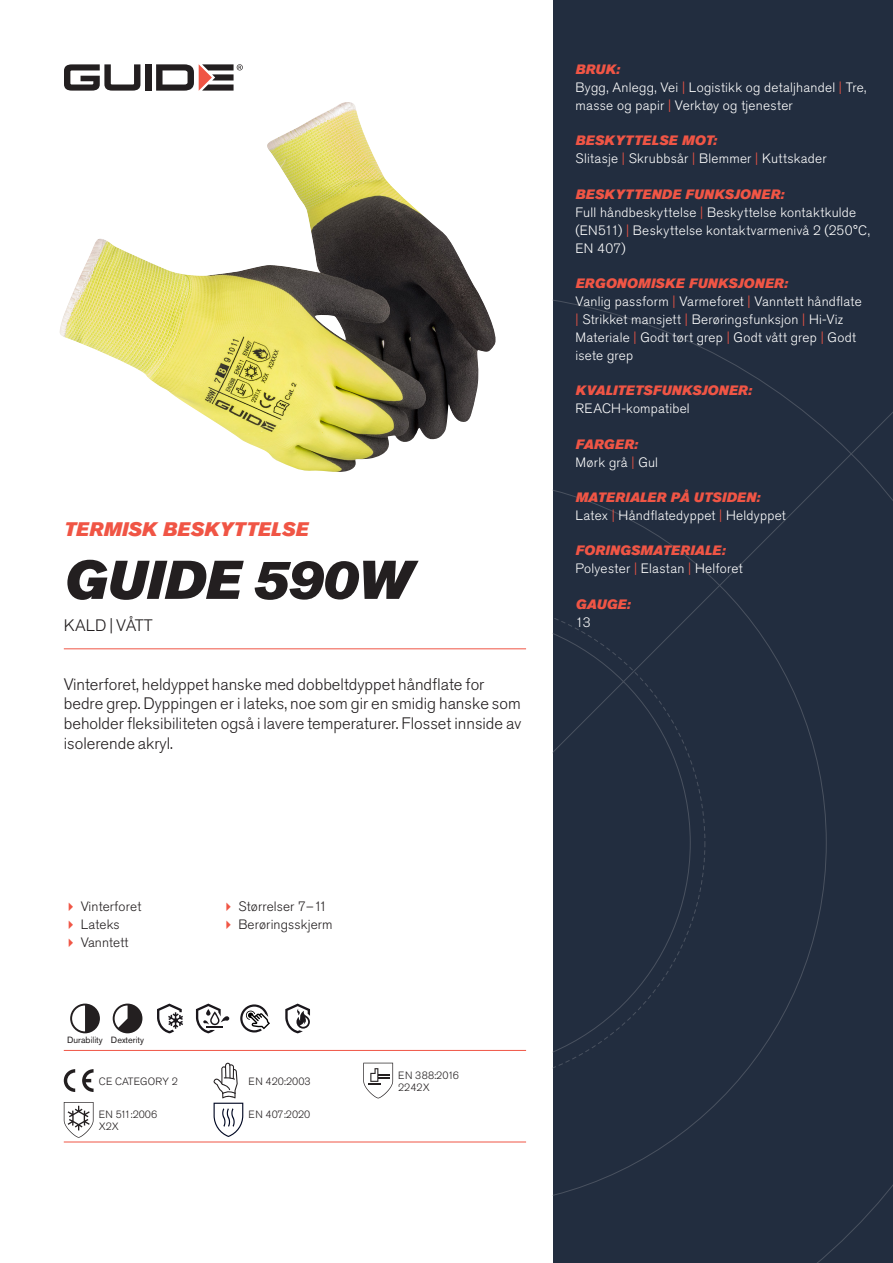
<style>
.page{position:relative;width:893px;height:1263px;background:#fff}
.page>*{position:absolute;margin:0;border:0;box-sizing:border-box;transform-origin:0 0}
.Rubrik{font:italic 54px "Akzidenz Grotesk Pro Super";color:#231f20}
.Överrubrik{font:italic 19.5px "Akzidenz Grotesk Pro Super";letter-spacing:.01em;color:#f05545}
.Ingress{font:300 16.5px/19.8px "Akzidenz Grotesk Pro";color:#231f20}
.Product_-_AltSegment{font:300 16.5px "Akzidenz Grotesk Pro";color:#231f20}
.Produkt_-_Brödtext{font:300 13.5px/18px "Akzidenz Grotesk Pro";letter-spacing:.02em;color:#fff}
.Produkt_-_Namn{font:italic 13.5px "Akzidenz Grotesk Pro Super";letter-spacing:.02em;color:#f05545}
.t1{font:300 13.5px "Akzidenz Grotesk Pro";letter-spacing:.01em;color:#231f20}
.t2{font:300 10.5px "Akzidenz Grotesk Pro";color:#231f20}
.Produkt_-_Egenskaper{font:9px "Akzidenz Grotesk Pro";color:#231f20}
.s1{color:#f05545}
</style>
<div class="page">
<div style="left:145px;top:64px;width:7px;height:27px;background:#231f20"></div>
<svg style="left:156px;top:64px;width:87px;height:27px"></svg>
<svg style="left:64px;top:64px;width:76px;height:27px"></svg>
<div style="left:553px;top:0;width:340px;height:1263px;background:#222d3f"></div>
<svg style="left:553px;top:300px;width:340px;height:963px"></svg>
<hr style="left:64px;top:1050px;width:462px;height:1px;background:#f05545">
<hr style="left:64px;top:1142px;width:462px;height:1px;background:#f05545">
<svg style="left:70px;top:1003px;width:30px;height:30px"></svg>
<svg style="left:113px;top:1003px;width:29px;height:30px"></svg>
<svg style="left:157px;top:1003px;width:26px;height:30px"></svg>
<svg style="left:196px;top:1003px;width:33px;height:30px"></svg>
<svg style="left:240px;top:1004px;width:30px;height:28px"></svg>
<svg style="left:285px;top:1003px;width:25px;height:30px"></svg>
<svg style="left:64px;top:1069px;width:11px;height:23px"></svg>
<svg style="left:82px;top:1069px;width:12px;height:23px"></svg>
<svg style="left:363px;top:1063px;width:30px;height:35px"></svg>
<svg style="left:64px;top:1102px;width:30px;height:36px"></svg>
<svg style="left:214px;top:1063px;width:29px;height:74px"></svg>
<img style="left:60px;top:102px;width:436px;height:370px">
<hr style="left:64px;top:648px;width:462px;height:1px;background:#f05545">
<p class="Överrubrik" style="left:64px;top:517px;width:246px">TERMISK BESKYTTELSE</p>
<p class="Rubrik" style="left:64px;top:545px;width:350px">GUIDE 590W</p>
<p class="Product_-_AltSegment" style="left:64px;top:615px;width:90px">KALD | VÅTT</p>
<p class="Ingress" style="left:64px;top:674px;width:459px">Vinterforet, heldyppet hanske med dobbeltdyppet håndflate for bedre grep. Dyppingen er i lateks, noe som gir en smidig hanske som beholder fleksibiliteten også i lavere temperaturer. Flosset innside av isolerende akryl.</p>
<p class="Produkt_-_Namn" style="left:576px;top:60px;width:46px">BRUK:</p>
<p class="Produkt_-_Brödtext" style="left:576px;top:78px;width:292px">Bygg, Anlegg, Vei <span class="s1">|</span> Logistikk og detaljhandel <span class="s1">|</span> Tre, masse og papir <span class="s1">|</span> Verktøy og tjenester</p>
<p class="Produkt_-_Namn" style="left:576px;top:132px;width:143px">BESKYTTELSE MOT:</p>
<p class="Produkt_-_Brödtext" style="left:576px;top:150px;width:252px">Slitasje <span class="s1">|</span> Skrubbsår <span class="s1">|</span> Blemmer <span class="s1">|</span> Kuttskader</p>
<p class="Produkt_-_Namn" style="left:576px;top:185px;width:210px">BESKYTTENDE FUNKSJONER:</p>
<p class="Produkt_-_Brödtext" style="left:576px;top:203px;width:296px">Full håndbeskyttelse <span class="s1">|</span> Beskyttelse kontaktkulde (EN511) <span class="s1">|</span> Beskyttelse kontaktvarmenivå 2 (250°C,<br>EN 407)</p>
<p class="Produkt_-_Namn" style="left:576px;top:274px;width:214px">ERGONOMISKE FUNKSJONER:</p>
<p class="Produkt_-_Brödtext" style="left:576px;top:292px;width:288px">Vanlig passform <span class="s1">|</span> Varmeforet <span class="s1">|</span> Vanntett håndflate <span class="s1">|</span> Strikket mansjett <span class="s1">|</span> Berøringsfunksjon <span class="s1">|</span> Hi-Viz Materiale <span class="s1">|</span> Godt tørt grep <span class="s1">|</span> Godt vått grep <span class="s1">|</span> Godt isete grep</p>
<p class="Produkt_-_Namn" style="left:576px;top:382px;width:178px">KVALITETSFUNKSJONER:</p>
<p class="Produkt_-_Brödtext" style="left:576px;top:400px;width:116px">REACH-kompatibel</p>
<p class="Produkt_-_Namn" style="left:576px;top:435px;width:64px">FARGER:</p>
<p class="Produkt_-_Brödtext" style="left:576px;top:453px;width:84px">Mørk grå <span class="s1">|</span> Gul</p>
<p class="Produkt_-_Namn" style="left:576px;top:488px;width:186px">MATERIALER PÅ UTSIDEN:</p>
<p class="Produkt_-_Brödtext" style="left:576px;top:506px;width:212px">Latex <span class="s1">|</span> Håndflatedyppet <span class="s1">|</span> Heldyppet</p>
<p class="Produkt_-_Namn" style="left:576px;top:542px;width:151px">FORINGSMATERIALE:</p>
<p class="Produkt_-_Brödtext" style="left:576px;top:560px;width:169px">Polyester <span class="s1">|</span> Elastan <span class="s1">|</span> Helforet</p>
<p class="Produkt_-_Namn" style="left:576px;top:595px;width:56px">GAUGE:</p>
<p class="Produkt_-_Brödtext" style="left:576px;top:613px;width:17px">13</p>
<p class="t1" style="left:81px;top:898px;width:62px">Vinterforet</p>
<p class="t1" style="left:81px;top:916px;width:40px">Lateks</p>
<p class="t1" style="left:81px;top:934px;width:49px">Vanntett</p>
<p class="t1" style="left:238px;top:898px;width:90px">Størrelser 7–11</p>
<p class="t1" style="left:238px;top:916px;width:96px">Berøringsskjerm</p>
<p class="Produkt_-_Egenskaper" style="left:67px;top:1034px;width:37px">Durability</p>
<p class="Produkt_-_Egenskaper" style="left:111px;top:1034px;width:35px">Dexterity</p>
<p class="t2" style="left:99px;top:1074px;width:81px">CE CATEGORY 2</p>
<p class="t2" style="left:248px;top:1074px;width:64px">EN 420:2003</p>
<p class="t2" style="left:99px;top:1107px;width:60px">EN 511:2006</p>
<p class="t2" style="left:99px;top:1119px;width:22px">X2X</p>
<p class="t2" style="left:248px;top:1107px;width:63px">EN 407:2020</p>
<p class="t2" style="left:398px;top:1068px;width:62px">EN 388:2016</p>
<p class="t2" style="left:398px;top:1080px;width:33px">2242X</p>
</div>
